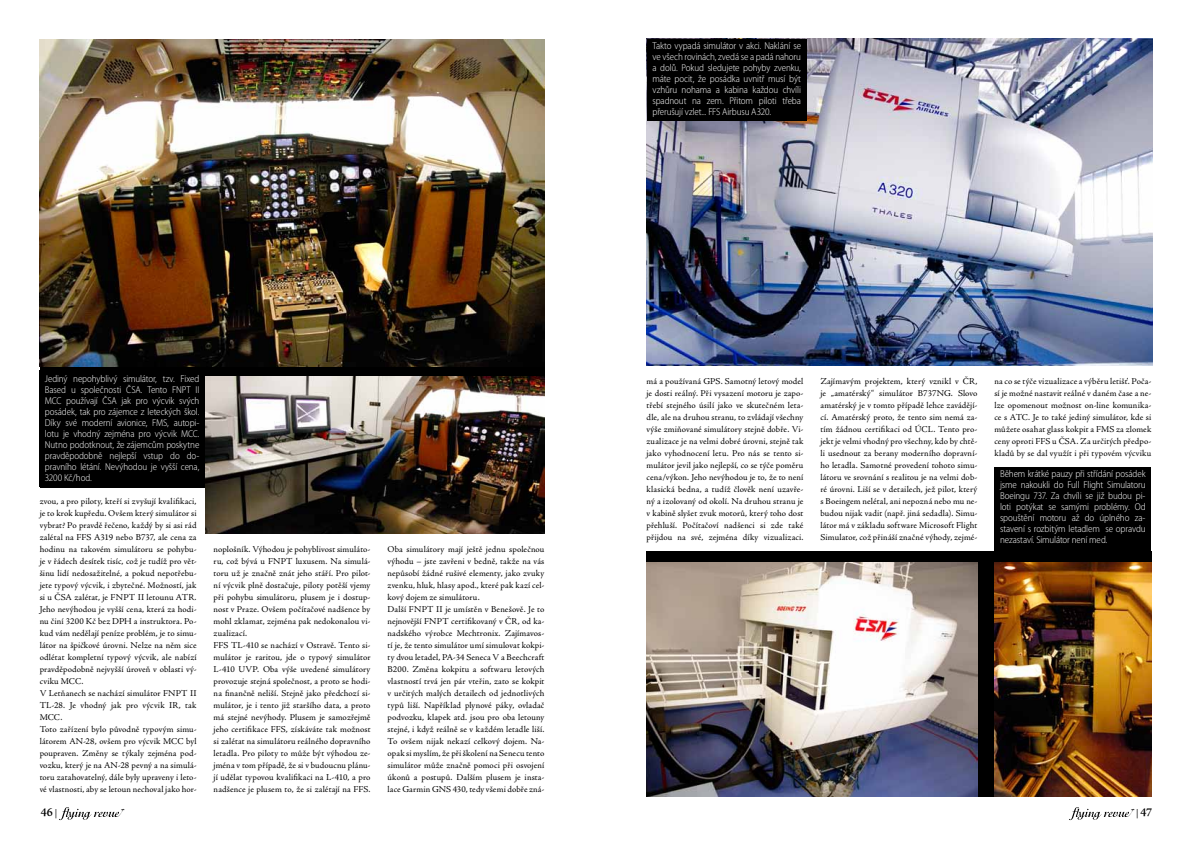
<style>
.page{position:relative;width:1191px;height:842px;background:#fff}
.page>*{position:absolute;margin:0;border:0;box-sizing:border-box;transform-origin:0 0}
.t1{font:600 12px "Adobe Jenson Pro";color:#000}
.t2{font:300 semi-condensed 10px/11px "Myriad Pro";letter-spacing:-.01em;color:#fff;text-align:justify}
.t3{font:9px/12px "Adobe Jenson Pro";letter-spacing:.01em;color:#000}
.s1{font-weight:400;font-size:9px}
</style>
<div class="page">
<svg style="left:1069px;top:807px;width:65px;height:13px"></svg>
<img style="left:646px;top:39px;width:506px;height:327px">
<div style="left:647px;top:39px;width:159px;height:82px;background:#000"></div>
<div style="left:646px;top:551px;width:505px;height:246px;background:#000"></div>
<img style="left:646px;top:562px;width:331px;height:235px">
<img style="left:994px;top:562px;width:157px;height:235px">
<div style="left:39px;top:371px;width:166px;height:116px;background:#000"></div>
<img style="left:39px;top:40px;width:505px;height:327px">
<img style="left:205px;top:376px;width:339px;height:157px">
<svg style="left:59px;top:807px;width:66px;height:13px"></svg>
<div style="left:994px;top:467px;width:157px;height:90px;background:#000"></div>
<p class="t2" style="left:652px;top:40px;width:150px">Takto vypadá simulátor v akci. Naklání se ve všech rovinách, zvedá se a padá nahoru a dolů. Pokud sledujete pohyby zvenku, máte pocit, že posádka uvnitř musí být vzhůru nohama a kabina každou chvíli spadnout na zem. Přitom piloti třeba přerušují vzlet... FFS Airbusu A320.</p>
<p class="t2" style="left:45px;top:373px;width:156px">Jediný nepohyblivý simulátor, tzv. Fixed Based u společnosti ČSA. Tento FNPT II MCC používají ČSA jak pro výcvik svých posádek, tak pro zájemce z leteckých škol.<br>Díky své moderní avionice, FMS, autopi&shy;lotu je vhodný zejména pro výcvik MCC.<br>Nutno podotknout, že zájemcům poskytne pravděpodobně nejlepší vstup do do&shy;pravního létání. Nevýhodou je vyšší cena, 3200 Kč/hod.</p>
<p class="t3" style="left:40px;top:495px;width:158px">zvou, a pro piloty, kteří si zvyšují kvalifikaci, je to krok kupředu. Ovšem který simulátor si vybrat? Po pravdě řečeno, každý by si asi rád zalétal na FFS A319 nebo B737, ale cena za hodinu na takovém simulátoru se pohybu&shy;je v řádech desítek tisíc, což je tudíž pro vět&shy;šinu lidí nedosažitelné, a pokud nepotřebu&shy;jete typový výcvik, i zbytečné. Možností, jak si u ČSA zalétat, je FNPT II letounu ATR.<br>Jeho nevýhodou je vyšší cena, která za hodi&shy;nu činí 3200 Kč bez DPH a instruktora. Po&shy;kud vám nedělají peníze problém, je to simu&shy;látor na špičkové úrovni. Nelze na něm sice odlétat kompletní typový výcvik, ale nabízí pravděpodobně nejvyšší úroveň v oblasti vý&shy;cviku MCC.<br>V Letňanech se nachází simulátor FNPT II TL-28. Je vhodný jak pro výcvik IR, tak MCC.<br>Toto zařízení bylo původně typovým simu&shy;látorem AN-28, ovšem pro výcvik MCC byl poupraven. Změny se týkaly zejména pod&shy;vozku, který je na AN-28 pevný a na simulá&shy;toru zatahovatelný, dále byly upraveny i leto&shy;vé vlastnosti, aby se letoun nechoval jako hor-</p>
<h1 class="t1" style="left:41px;top:805px;width:18px">46 <span class="s1">|</span></h1>
<p class="t3" style="left:214px;top:543px;width:158px">noplošník. Výhodou je pohyblivost simuláto&shy;ru, což bývá u FNPT luxusem. Na simulá&shy;toru už je značně znát jeho stáří. Pro pilot&shy;ní výcvik plně dostačuje, piloty potěší vjemy při pohybu simulátoru, plusem je i dostup&shy;nost v Praze. Ovšem počítačové nadšence by mohl zklamat, zejména pak nedokonalou vi&shy;zualizací.<br>FFS TL-410 se nachází v Ostravě. Tento si&shy;mulátor je raritou, jde o typový simulátor L-410 UVP. Oba výše uvedené simulátory provozuje stejná společnost, a proto se hodi&shy;na finančně neliší. Stejně jako předchozí si&shy;mulátor, je i tento již staršího data, a proto má stejné nevýhody. Plusem je samozřejmě jeho certifikace FFS, získáváte tak možnost si zalétat na simulátoru reálného dopravního letadla. Pro piloty to může být výhodou ze&shy;jména v tom případě, že si v budoucnu plánu&shy;jí udělat typovou kvalifikaci na L-410, a pro nadšence je plusem to, že si zalétají na FFS.</p>
<p class="t3" style="left:387px;top:543px;width:158px">Oba simulátory mají ještě jednu společnou výhodu – jste zavřeni v bedně, takže na vás nepůsobí žádné rušivé elementy, jako zvuky zvenku, hluk, hlasy apod., které pak kazí cel&shy;kový dojem ze simulátoru.<br>Další FNPT II je umístěn v Benešově. Je to nejnovější FNPT certifikovaný v ČR, od ka&shy;nadského výrobce Mechtronix. Zajímavos&shy;tí je, že tento simulátor umí simulovat kokpi&shy;ty dvou letadel, PA-34 Seneca V a Beechcraft B200. Změna kokpitu a softwaru letových vlastností trvá jen pár vteřin, zato se kokpit v určitých malých detailech od jednotlivých typů liší. Například plynové páky, ovladač podvozku, klapek atd. jsou pro oba letouny stejné, i když reálně se v každém letadle liší.<br>To ovšem nijak nekazí celkový dojem. Na&shy;opak si myslím, že při školení na Senecu tento simulátor může značně pomoci při osvojení úkonů a postupů. Dalším plusem je insta&shy;lace Garmin GNS 430, tedy všemi dobře zná-</p>
<p class="t3" style="left:646px;top:375px;width:158px;text-align:justify">má a používaná GPS. Samotný letový model je dosti reálný. Při vysazení motoru je zapo&shy;třebí stejného úsilí jako ve skutečném leta&shy;dle, ale na druhou stranu, to zvládají všechny výše zmiňované simulátory stejně dobře. Vi&shy;zualizace je na velmi dobré úrovni, stejně tak jako vyhodnocení letu. Pro nás se tento si&shy;mulátor jevil jako nejlepší, co se týče poměru cena/výkon. Jeho nevýhodou je to, že to není klasická bedna, a tudíž člověk není uzavře&shy;ný a izolovaný od okolí. Na druhou stranu je v kabině slyšet zvuk motorů, který toho dost přehluší. Počítačoví nadšenci si zde také přijdou na své, zejména díky vizualizaci.</p>
<p class="t3" style="left:820px;top:375px;width:158px;text-align:justify">Zajímavým projektem, který vznikl v ČR, je „amatérský“ simulátor B737NG. Slovo amatérský je v tomto případě lehce zavádějí&shy;cí. Amatérský proto, že tento sim nemá za&shy;tím žádnou certifikaci od ÚCL. Tento pro&shy;jekt je velmi vhodný pro všechny, kdo by chtě&shy;li usednout za berany moderního dopravní&shy;ho letadla. Samotné provedení tohoto simu&shy;látoru ve srovnání s realitou je na velmi dob&shy;ré úrovni. Liší se v detailech, jež pilot, který s Boeingem nelétal, ani nepozná nebo mu ne&shy;budou nijak vadit (např. jiná sedadla). Simu&shy;látor má v základu software Microsoft Flight Simulator, což přináší značné výhody, zejmé-</p>
<p class="t3" style="left:994px;top:375px;width:158px;text-align:justify">na co se týče vizualizace a výběru letišť. Poča&shy;sí je možné nastavit reálné v daném čase a ne&shy;lze opomenout možnost on-line komunika&shy;ce s ATC. Je to také jediný simulátor, kde si můžete osahat glass kokpit a FMS za zlomek ceny oproti FFS u ČSA. Za určitých předpo&shy;kladů by se dal využít i při typovém výcviku</p>
<p class="t2" style="left:1000px;top:469px;width:147px">Během krátké pauzy při střídání posádek jsme nakoukli do Full Flight Simulatoru Boeingu 737. Za chvíli se již budou pi&shy;loti potýkat se samými problémy. Od spouštění motoru až do úplného za&shy;stavení s rozbitým letadlem se opravdu nezastaví. Simulátor není med.</p>
<h1 class="t1" style="left:1136px;top:805px;width:17px"><span class="s1">|</span> 47</h1>
</div>
